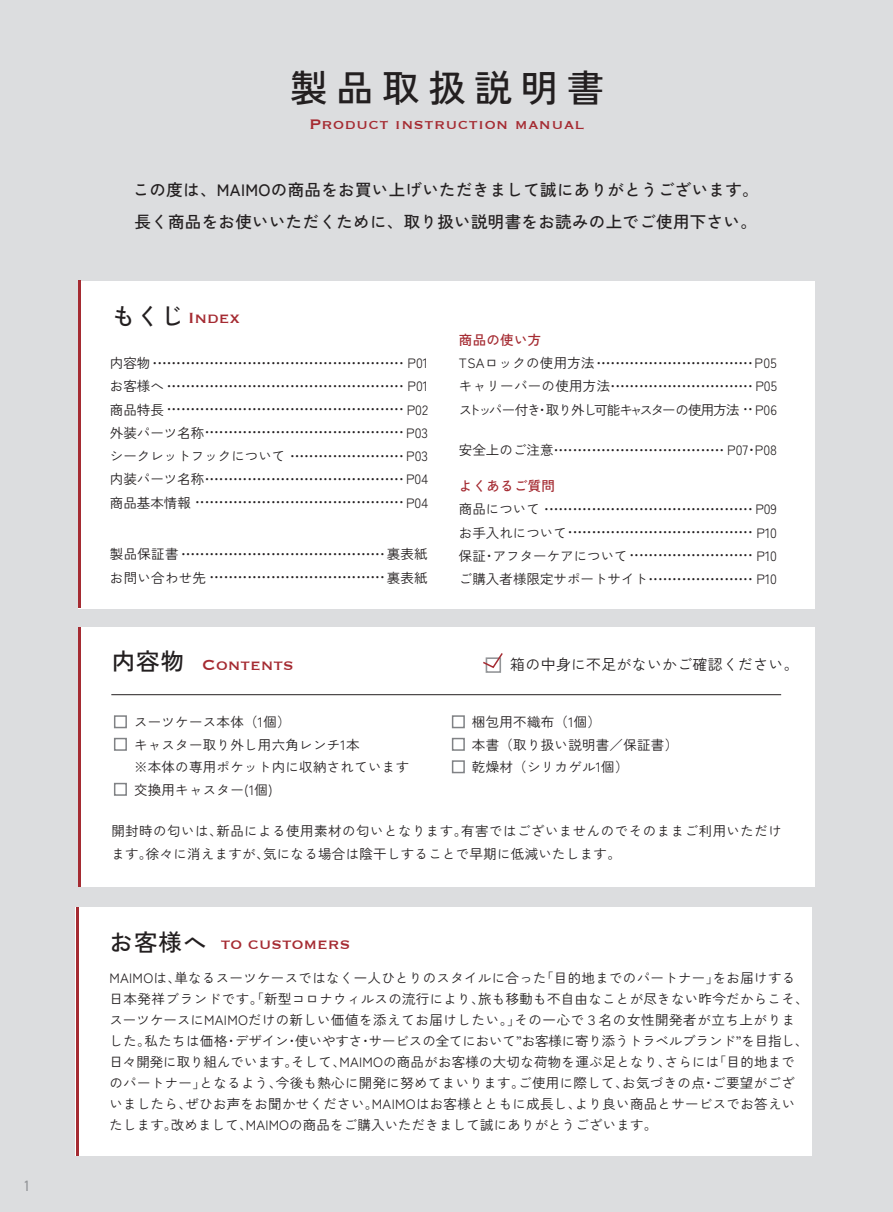
<style>
.page{position:relative;width:893px;height:1212px;background:#dcdddf}
.page>*{position:absolute;margin:0;border:0;box-sizing:border-box;transform-origin:0 0}
.t1{font:500 37.5px "Zen Kaku Gothic New";letter-spacing:.23em;color:#231f20}
.t2{font:500 23.4px "Zen Kaku Gothic New";letter-spacing:.05em;color:#231f20}
.t3{font:19.5px/23.2px "Zen Kaku Gothic New";color:#231f20;text-align:justify}
.t4{font:19.2px "Copperplate";color:#a52b32}
.t5{font:18px "Copperplate";letter-spacing:.03em;color:#a52b32}
.t6{font:500 16.5px/31.5px "Zen Kaku Gothic New";letter-spacing:.02em;color:#231f20}
.t7{font:15px "DIN2014";color:#939598}
.t8{font:14.85px "Zen Kaku Gothic New";letter-spacing:.02em;color:#231f20}
.t9{font:13.5px/21px "Zen Kaku Gothic New";letter-spacing:.02em;color:#231f20}
.t10{font:13.5px "Zen Kaku Gothic New";letter-spacing:-.06em;color:#231f20}
.t11{font:500 13.5px "Zen Kaku Gothic New";letter-spacing:.02em;color:#a52b32}
</style>
<div class="page">
<div style="left:78px;top:281px;width:736px;height:327px;background:#fff"></div>
<div style="left:76px;top:907px;width:736px;height:248px;background:#fff"></div>
<hr style="left:76px;top:907px;width:3px;height:248px;background:#a52b32">
<hr style="left:78px;top:281px;width:3px;height:327px;background:#a52b32">
<div style="left:78px;top:627px;width:736px;height:260px;background:#fff"></div>
<div style="left:114px;top:715px;width:13px;height:13px;border:2px solid #808285"></div>
<div style="left:114px;top:738px;width:13px;height:13px;border:2px solid #808285"></div>
<div style="left:114px;top:783px;width:13px;height:13px;border:2px solid #808285"></div>
<div style="left:452px;top:715px;width:13px;height:13px;border:2px solid #808285"></div>
<div style="left:452px;top:738px;width:13px;height:13px;border:2px solid #808285"></div>
<div style="left:452px;top:760px;width:13px;height:13px;border:2px solid #808285"></div>
<hr style="left:111px;top:694px;width:670px;height:1px;background:#231f20">
<div style="left:486px;top:657px;width:15px;height:16px;border:2px solid #939598"></div>
<svg style="left:483px;top:653px;width:20px;height:16px"></svg>
<hr style="left:78px;top:627px;width:3px;height:260px;background:#a52b32">
<p class="t7" style="left:23px;top:1176px;width:9px">1</p>
<h1 class="t1" style="left:290px;top:65px;width:316px">製品取扱説明書</h1>
<p class="t5" style="left:309px;top:112px;width:277px">Product instruction manual</p>
<p class="t6" style="left:133px;top:174px;width:627px">この度は、MAIMOの商品をお買い上げいただきまして誠にありがとうございます。長く商品をお使いいただくために、取り扱い説明書をお読みの上でご使用下さい。</p>
<p class="t2" style="left:112px;top:302px;width:74px">もくじ</p>
<p class="t4" style="left:188px;top:305px;width:54px">Index</p>
<p class="t11" style="left:459px;top:331px;width:84px">商品の使い方</p>
<p class="t3" style="left:110px;top:345px;width:320px"><sub>内容物</sub> ..................................................... <sub>P01お客様へ</sub> .................................................. <sub>P01商品特長</sub> .................................................. <sub>P02外装パーツ名称</sub>.......................................... <sub>P03シークレットフックについて</sub> ........................ <sub>P03内装パーツ名称</sub>.......................................... <sub>P04商品基本情報</sub> ............................................ <sub>P04</sub></p>
<p class="t3" style="left:459px;top:345px;width:320px"><sub>TSAロックの使用方法</sub>.................................<sub>P05キャリーバーの使用方法</sub>.............................. <sub>P05</sub></p>
<p class="t10" style="left:459px;top:402px;width:320px">ストッパー付き・取り外し可能キャスターの使用方法 <sup>..</sup> P06</p>
<p class="t3" style="left:459px;top:432px;width:320px"><sub>安全上のご注意</sub>.................................... <sub>P07・P08</sub></p>
<p class="t11" style="left:459px;top:477px;width:98px">よくあるご質問</p>
<p class="t3" style="left:459px;top:491px;width:320px"><sub>商品について</sub> ............................................ <sub>P09お手入れについて</sub>....................................... <sub>P10保証・アフターケアについて</sub>.......................... <sub>P10ご購入者様限定サポートサイト</sub>...................... <sub>P10</sub></p>
<p class="t3" style="left:110px;top:536px;width:319px"><sub>製品保証書</sub> ...........................................<sub>裏表紙お問い合わせ先</sub> .....................................<sub>裏表紙</sub></p>
<p class="t2" style="left:112px;top:647px;width:74px">内容物</p>
<p class="t8" style="left:510px;top:655px;width:290px">箱の中身に不足がないかご確認ください。</p>
<p class="t4" style="left:202px;top:652px;width:93px">Contents</p>
<p class="t9" style="left:134px;top:711px;width:277px;line-height:22.5px">スーツケース本体（1個）<br>キャスター取り外し用六角レンチ1本<br>※本体の専用ポケット内に収納されています交換用キャスター(1個)</p>
<p class="t9" style="left:472px;top:711px;width:208px;line-height:22.5px">梱包用不織布（1個）<br>本書（取り扱い説明書／保証書）乾燥材（シリカゲル1個）</p>
<p class="t9" style="left:111px;top:819px;width:672px;line-height:23.4px">開封時の匂いは、新品による使用素材の匂いとなります。有害ではございませんのでそのままご利用いただけます。徐々に消えますが、気になる場合は陰干しすることで早期に低減いたします。</p>
<p class="t2" style="left:109px;top:927px;width:99px">お客様へ</p>
<p class="t9" style="left:109px;top:967px;width:701px">MAIMOは、単なるスーツケースではなく一人ひとりのスタイルに合った「目的地までのパートナー」をお届けする日本発祥ブランドです。「新型コロナウィルスの流行により、旅も移動も不自由なことが尽きない昨今だからこそ、スーツケースにMAIMOだけの新しい価値を添えてお届けしたい。」その一心で３名の女性開発者が立ち上がりました。私たちは価格・デザイン・使いやすさ・サービスの全てにおいて”お客様に寄り添うトラベルブランド”を目指し、日々開発に取り組んでいます。そして、MAIMOの商品がお客様の大切な荷物を運ぶ足となり、さらには「目的地までのパートナー」となるよう、今後も熱心に開発に努めてまいります。ご使用に際して、お気づきの点・ご要望がございましたら、ぜひお声をお聞かせください。MAIMOはお客様とともに成長し、より良い商品とサービスでお答えいたします。改めまして、MAIMOの商品をご購入いただきまして誠にありがとうございます。</p>
<p class="t4" style="left:221px;top:931px;width:131px">to customers</p>
</div>
